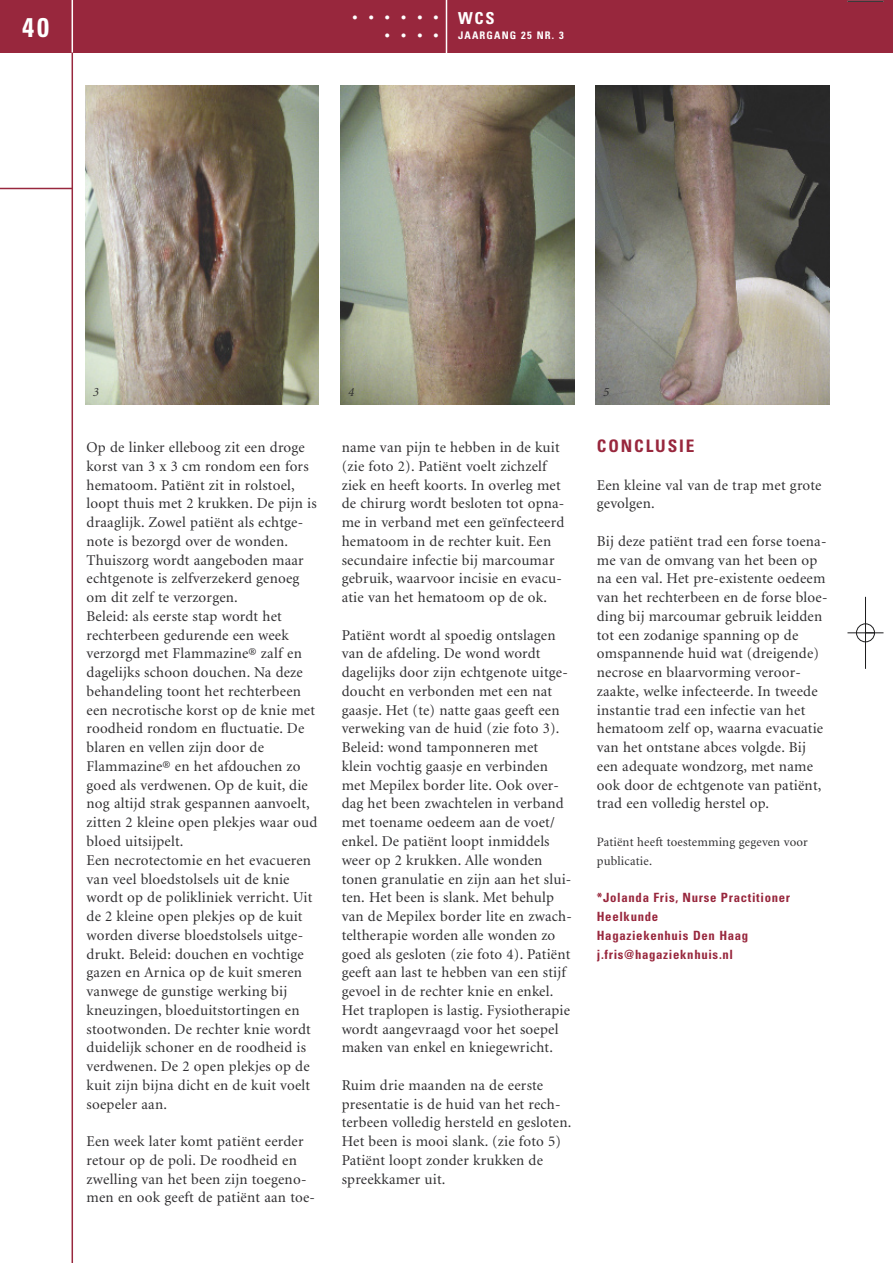
<style>
.page{position:relative;width:893px;height:1263px;background:#fff}
.page>*{position:absolute;margin:0;border:0;box-sizing:border-box;transform-origin:0 0}
.t1{font:36px "Times";color:#fff}
.t2{font:700 condensed 27px "Univers";color:#fff}
.t3{font:700 condensed 17.25px "Univers";letter-spacing:.11em;color:#98273d}
.t4{font:700 condensed 16.5px "Univers";color:#fff}
.t5{font:15px/18.8px "Minion";letter-spacing:.015em;color:#302f31}
.t6{font:700 condensed 12.75px/18.8px "Univers";letter-spacing:.055em;color:#98273d}
.t7{font:12.75px/18.8px "Minion";letter-spacing:.015em;color:#302f31}
.t8{font:italic 12.75px "Minion";color:#302f31}
.t9{font:700 condensed 10.5px "Univers";letter-spacing:.11em;color:#fff}
</style>
<div class="page">
<hr style="left:72px;top:47px;width:1px;height:1216px;background:#98273d">
<div style="left:0;top:0;width:893px;height:53px;background:#98273d"></div>
<hr style="left:0;top:188px;width:72px;height:1px;background:#98273d">
<hr style="left:446px;top:0;width:1px;height:55px;background:#fff">
<hr style="left:72px;top:0;width:1px;height:53px;background:#fff">
<img style="left:85px;top:85px;width:234px;height:319px">
<img style="left:340px;top:85px;width:234px;height:319px">
<img style="left:595px;top:85px;width:234px;height:319px">
<hr style="left:847px;top:1px;width:36px;height:1px;background:#1c1c1d">
<div style="left:856px;top:623px;width:19px;height:19px;border:1px solid #fff;border-radius:50%"></div>
<hr style="left:865px;top:597px;width:1px;height:72px;background:#1c1c1d">
<hr style="left:847px;top:633px;width:36px;height:1px;background:#1c1c1d">
<div style="left:856px;top:624px;width:19px;height:18px;border:1px solid #1c1c1d;border-radius:50%"></div>
<h2 class="t2" style="left:22px;top:17px;width:28px">40</h2>
<h1 class="t1" style="left:349px;top:-15px;width:92px">......</h1>
<h1 class="t1" style="left:382px;top:3px;width:59px">....</h1>
<p class="t4" style="left:458px;top:12px;width:38px">WCS</p>
<p class="t9" style="left:458px;top:31px;width:107px">JAARGANG 25 NR. 3</p>
<p class="t8" style="left:93px;top:387px;width:7px">3</p>
<p class="t8" style="left:348px;top:387px;width:7px">4</p>
<p class="t8" style="left:603px;top:387px;width:7px">5</p>
<p class="t5" style="left:87px;top:439px;width:232px">Op de linker elleboog zit een droge korst van 3 x 3 cm rondom een fors hematoom. Patiënt zit in rolstoel, loopt thuis met 2 krukken. De pijn is draaglijk. Zowel patiënt als echtge&shy;note is bezorgd over de wonden.<br>Thuiszorg wordt aangeboden maar echtgenote is zelfverzekerd genoeg om dit zelf te verzorgen.<br>Beleid: als eerste stap wordt het rechterbeen gedurende een week verzorgd met Flammazine® zalf en dagelijks schoon douchen. Na deze behandeling toont het rechterbeen een necrotische korst op de knie met roodheid rondom en fluctuatie. De blaren en vellen zijn door de Flammazine® en het afdouchen zo goed als verdwenen. Op de kuit, die nog altijd strak gespannen aanvoelt, zitten 2 kleine open plekjes waar oud bloed uitsijpelt.<br>Een necrotectomie en het evacueren van veel bloedstolsels uit de knie wordt op de polikliniek verricht. Uit de 2 kleine open plekjes op de kuit worden diverse bloedstolsels uitge&shy;drukt. Beleid: douchen en vochtige gazen en Arnica op de kuit smeren vanwege de gunstige werking bij kneuzingen, bloeduitstortingen en stootwonden. De rechter knie wordt duidelijk schoner en de roodheid is verdwenen. De 2 open plekjes op de kuit zijn bijna dicht en de kuit voelt soepeler aan.</p>
<p class="t5" style="left:87px;top:1133px;width:230px">Een week later komt patiënt eerder retour op de poli. De roodheid en zwelling van het been zijn toegeno&shy;men en ook geeft de patiënt aan toe-</p>
<p class="t5" style="left:342px;top:439px;width:224px">name van pijn te hebben in de kuit (zie foto 2). Patiënt voelt zichzelf ziek en heeft koorts. In overleg met de chirurg wordt besloten tot opna&shy;me in verband met een geïnfecteerd hematoom in de rechter kuit. Een secundaire infectie bij marcoumar gebruik, waarvoor incisie en evacu&shy;atie van het hematoom op de ok.</p>
<p class="t5" style="left:342px;top:627px;width:232px">Patiënt wordt al spoedig ontslagen van de afdeling. De wond wordt dagelijks door zijn echtgenote uitge&shy;doucht en verbonden met een nat gaasje. Het (te) natte gaas geeft een verweking van de huid (zie foto 3).<br>Beleid: wond tamponneren met klein vochtig gaasje en verbinden met Mepilex border lite. Ook over&shy;dag het been zwachtelen in verband met toename oedeem aan de voet/ enkel. De patiënt loopt inmiddels weer op 2 krukken. Alle wonden tonen granulatie en zijn aan het slui&shy;ten. Het been is slank. Met behulp van de Mepilex border lite en zwach&shy;teltherapie worden alle wonden zo goed als gesloten (zie foto 4). Patiënt geeft aan last te hebben van een stijf gevoel in de rechter knie en enkel.<br>Het traplopen is lastig. Fysiotherapie wordt aangevraagd voor het soepel maken van enkel en kniegewricht.</p>
<p class="t5" style="left:342px;top:1077px;width:231px">Ruim drie maanden na de eerste presentatie is de huid van het rech&shy;terbeen volledig hersteld en gesloten.<br>Het been is mooi slank. (zie foto 5)<br>Patiënt loopt zonder krukken de spreekkamer uit.</p>
<p class="t3" style="left:597px;top:440px;width:99px">CONCLUSIE</p>
<p class="t5" style="left:597px;top:477px;width:226px">Een kleine val van de trap met grote gevolgen.</p>
<p class="t5" style="left:597px;top:533px;width:232px">Bij deze patiënt trad een forse toena&shy;me van de omvang van het been op na een val. Het pre-existente oedeem van het rechterbeen en de forse bloe&shy;ding bij marcoumar gebruik leidden tot een zodanige spanning op de omspannende huid wat (dreigende) necrose en blaarvorming veroor&shy;zaakte, welke infecteerde. In tweede instantie trad een infectie van het hematoom zelf op, waarna evacuatie van het ontstane abces volgde. Bij een adequate wondzorg, met name ook door de echtgenote van patiënt, trad een volledig herstel op.</p>
<p class="t7" style="left:597px;top:834px;width:213px">Patiënt heeft toestemming gegeven voor publicatie.</p>
<p class="t6" style="left:597px;top:889px;width:195px">*Jolanda Fris, Nurse Practitioner<br>Heelkunde<br>Hagaziekenhuis Den Haag j.fris@hagazieknhuis.nl</p>
</div>
